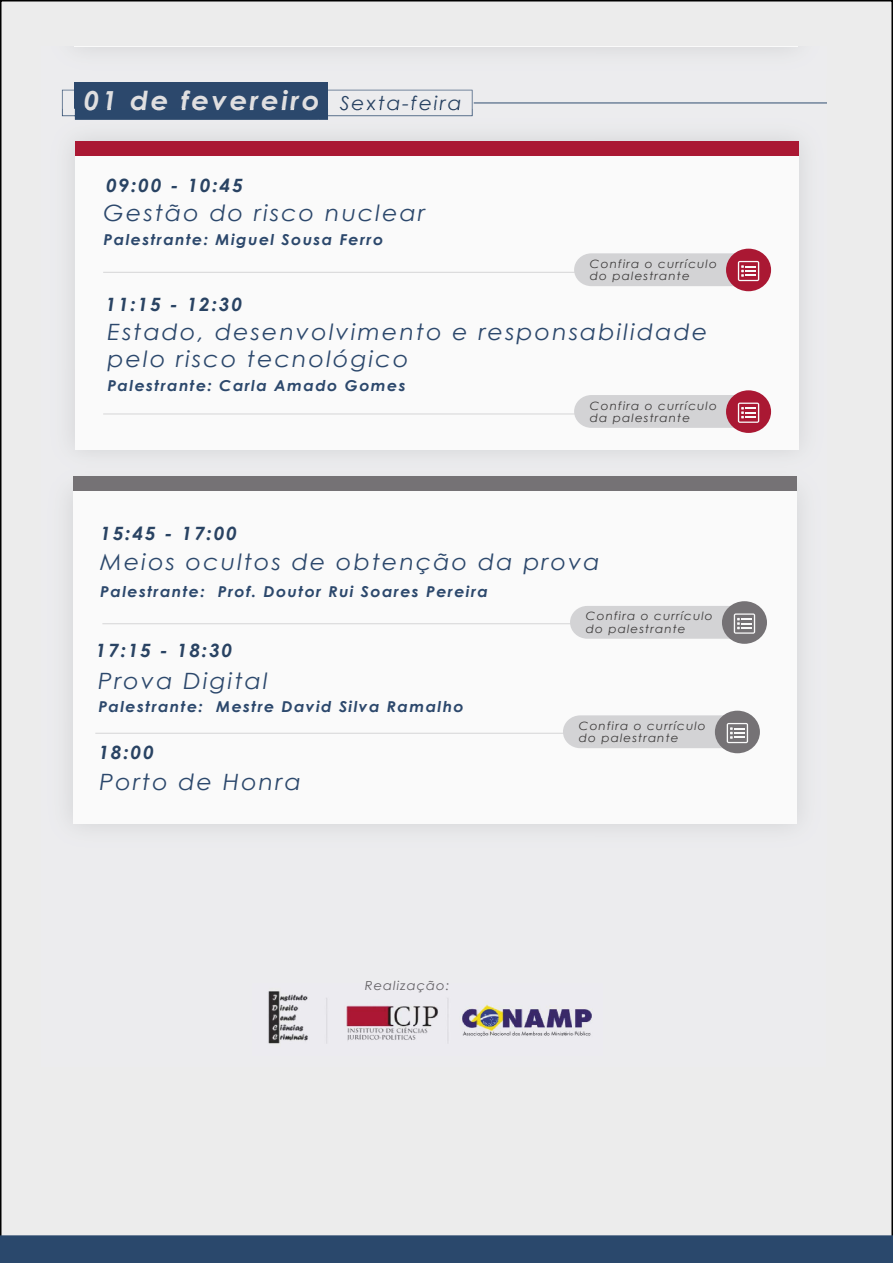
<style>
.page{position:relative;width:893px;height:1263px;background:#fff}
.page>*{position:absolute;margin:0;border:0;box-sizing:border-box;transform-origin:0 0}
.t1{font:italic 700 26.25px "Century Gothic";letter-spacing:.085em;color:#e0dfe0;scale:1.06 1}
.t2{font:italic 22.5px/27px "Century Gothic";letter-spacing:.085em;color:#2c486c;scale:1.06 1}
.t3{font:italic 700 18.3px "Century Gothic";letter-spacing:.085em;color:#294363;scale:1.06 1}
.t4{font:italic 700 15px "Century Gothic";letter-spacing:.085em;color:#2c486c;scale:1.06 1}
.t5{font:italic 12.45px "Century Gothic";letter-spacing:.07em;color:#636164;scale:1.06 1}
.t6{font:italic 11.4px/12.5px "Century Gothic";letter-spacing:.085em;color:#3d3b3b;scale:1.06 1}
.s1{font-weight:400;font-size:19.2px;color:#294363}
</style>
<div class="page">
<div style="left:1px;top:1px;width:891px;height:1261px;background:#ececec"></div>
<img style="left:268px;top:991px;width:324px;height:53px">
<svg style="left:62px;top:90px;width:410px;height:19px"></svg>
<div style="left:75px;top:82px;width:253px;height:38px;background:#2c486c"></div>
<hr style="left:474px;top:103px;width:352px;height:1px;background:#2c496d">
<hr style="left:74px;top:47px;width:723px;height:1px;background:#fafafa">
<img style="left:61px;top:109px;width:741px;height:373px">
<img style="left:62px;top:109px;width:410px;height:7px">
<img style="left:340px;top:109px;width:120px;height:1px">
<img style="left:75px;top:109px;width:253px;height:11px">
<img style="left:85px;top:109px;width:233px;height:2px">
<div style="left:75px;top:141px;width:724px;height:308px;background:#fafafa"></div>
<img style="left:61px;top:457px;width:257px;height:266px">
<img style="left:596px;top:482px;width:204px;height:345px">
<div style="left:73px;top:489px;width:723px;height:335px;background:#fafafa"></div>
<div style="left:75px;top:141px;width:724px;height:15px;background:#aa1833"></div>
<div style="left:73px;top:476px;width:723px;height:14px;background:#757275"></div>
<div style="left:715px;top:711px;width:45px;height:42px;background:#757275;border-radius:50%"></div>
<svg style="left:563px;top:715px;width:185px;height:33px;background:#c8c8ca"></svg>
<hr style="left:95px;top:733px;width:468px;height:1px;background:#d4d4d5">
<div style="left:726px;top:249px;width:45px;height:42px;background:#aa1833;border-radius:50%"></div>
<svg style="left:574px;top:253px;width:185px;height:33px;background:#cfbbc1"></svg>
<hr style="left:103px;top:272px;width:475px;height:1px;background:#d4d4d5">
<div style="left:726px;top:390px;width:45px;height:43px;background:#aa1833;border-radius:50%"></div>
<svg style="left:574px;top:395px;width:185px;height:33px;background:#cfbbc1"></svg>
<hr style="left:103px;top:414px;width:475px;height:1px;background:#d4d4d5">
<div style="left:722px;top:601px;width:45px;height:43px;background:#757275;border-radius:50%"></div>
<svg style="left:570px;top:606px;width:185px;height:33px;background:#c8c8ca"></svg>
<hr style="left:102px;top:623px;width:468px;height:1px;background:#d4d4d5">
<div style="left:1px;top:1236px;width:891px;height:26px;background:#2a486c"></div>
<div style="left:0;top:1235px;width:893px;height:28px;border:2px solid #2a486c"></div>
<p class="t1" style="left:84px;top:81px;width:358px">01 de fevereiro <span class="s1">Sexta-feira</span></p>
<p class="t3" style="left:106px;top:172px;width:131px">09:00 - 10:45</p>
<p class="t2" style="left:104px;top:199px;width:305px">Gestão do risco nuclear</p>
<p class="t4" style="left:104px;top:228px;width:265px">Palestrante: Miguel Sousa Ferro</p>
<p class="t6" style="left:590px;top:257px;width:121px">Confira o currículo do palestrante</p>
<p class="t3" style="left:105px;top:291px;width:131px">11:15 - 12:30</p>
<p class="t2" style="left:108px;top:318px;width:568px">Estado, desenvolvimento e responsabilidade pelo risco tecnológico</p>
<p class="t4" style="left:107px;top:374px;width:283px">Palestrante: Carla Amado Gomes</p>
<p class="t3" style="left:100px;top:519px;width:131px">15:45 - 17:00</p>
<p class="t6" style="left:590px;top:399px;width:121px">Confira o currículo da palestrante</p>
<p class="t2" style="left:100px;top:548px;width:473px">Meios ocultos de obtenção da prova</p>
<p class="t6" style="left:586px;top:610px;width:121px">Confira o currículo do palestrante</p>
<p class="t4" style="left:100px;top:580px;width:367px">Palestrante: Prof. Doutor Rui Soares Pereira</p>
<p class="t3" style="left:96px;top:637px;width:131px">17:15 - 18:30</p>
<p class="t2" style="left:98px;top:667px;width:161px">Prova Digital</p>
<p class="t4" style="left:98px;top:695px;width:346px">Palestrante: Mestre David Silva Ramalho</p>
<p class="t3" style="left:98px;top:738px;width:54px">18:00</p>
<p class="t2" style="left:99px;top:768px;width:192px">Porto de Honra</p>
<p class="t5" style="left:365px;top:977px;width:81px">Realização:</p>
<p class="t6" style="left:579px;top:719px;width:121px">Confira o currículo do palestrante</p>
</div>
